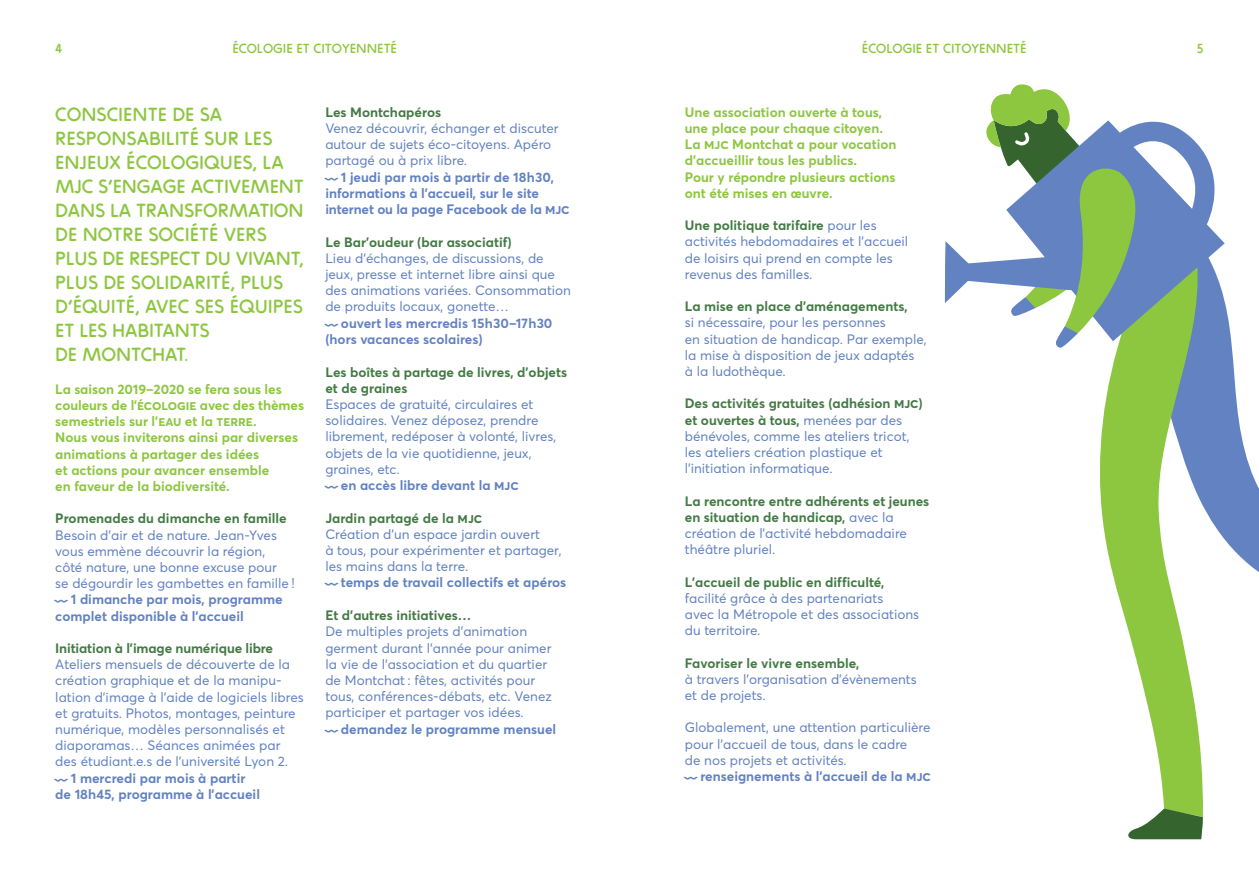
<style>
.page{position:relative;width:1259px;height:893px;background:#fff}
.page>*{position:absolute;margin:0;border:0;box-sizing:border-box;transform-origin:0 0}
.t1{font:19.5px/24px "ZIGZAG Rounded";letter-spacing:-.01em;color:#8dc63f}
.t2{font:13.5px/16.2px "Averta";color:#6282c2}
.t3{font:700 13.5px/16.2px "Averta";color:#437a44}
.t4{font:700 13.5px/16.2px "Averta";color:#6282c2}
.t5{font:700 13.5px/16.2px "Averta";color:#8dc63f}
.t6{font:13.5px "ZIGZAG Rounded";color:#8dc63f}
.s1{font-family:"ZIGZAG Rounded";font-weight:400}
.s2{font-weight:700;color:#437a44}
.s3{font-weight:400;color:#6282c2}
</style>
<div class="page">
<svg style="left:1210px;top:242px;width:49px;height:330px;fill:#6282c2"></svg>
<svg style="left:1100px;top:341px;width:110px;height:468px"></svg>
<svg style="left:944px;top:121px;width:280px;height:220px"></svg>
<svg style="left:982px;top:84px;width:160px;height:264px"></svg>
<svg style="left:1128px;top:809px;width:75px;height:30px"></svg>
<p class="t6" style="left:55px;top:40px;width:9px">4</p>
<p class="t6" style="left:232px;top:40px;width:9px">ÉCOLO</p>
<p class="t6" style="left:273px;top:40px;width:49px">GIE ET CITO</p>
<p class="t6" style="left:342px;top:40px;width:57px">YEN NETÉ</p>
<p class="t6" style="left:862px;top:40px;width:9px">ÉCOLO</p>
<p class="t6" style="left:902px;top:40px;width:49px">GIE ET CITO</p>
<p class="t6" style="left:971px;top:40px;width:57px">YEN NETÉ</p>
<p class="t6" style="left:1197px;top:40px;width:8px">5</p>
<h1 class="t1" style="left:55px;top:103px;width:13px">CONSCIENTE</h1>
<h1 class="t1" style="left:172px;top:103px;width:39px">DE SA</h1>
<h1 class="t1" style="left:55px;top:127px;width:53px">RESPONSABILITÉ</h1>
<h1 class="t1" style="left:204px;top:127px;width:50px">SU R LES</h1>
<h1 class="t1" style="left:55px;top:151px;width:12px">ENJEU</h1>
<h1 class="t1" style="left:110px;top:151px;width:30px">X ÉCOLO</h1>
<h1 class="t1" style="left:185px;top:151px;width:26px">GIQUES</h1>
<h1 class="t1" style="left:253px;top:151px;width:21px">, LA</h1>
<h1 class="t1" style="left:55px;top:175px;width:14px">MJC</h1>
<h1 class="t1" style="left:98px;top:175px;width:105px">S’ENGAGE ACTIVEMENT</h1>
<h1 class="t1" style="left:55px;top:199px;width:26px">DANS</h1>
<h1 class="t1" style="left:110px;top:199px;width:60px">LA TRANS</h1>
<h1 class="t1" style="left:194px;top:199px;width:48px">FORMATION</h1>
<h1 class="t1" style="left:55px;top:223px;width:42px">DE NOT</h1>
<h1 class="t1" style="left:123px;top:223px;width:37px">RE SOCIÉTÉ</h1>
<h1 class="t1" style="left:224px;top:223px;width:43px">VERS</h1>
<h1 class="t1" style="left:55px;top:247px;width:22px">PLUS</h1>
<h1 class="t1" style="left:102px;top:247px;width:78px">DE RESPECT</h1>
<h1 class="t1" style="left:205px;top:247px;width:43px">DU VIVANT</h1>
<h1 class="t1" style="left:299px;top:247px;width:6px">,</h1>
<h1 class="t1" style="left:55px;top:271px;width:22px">PLUS</h1>
<h1 class="t1" style="left:103px;top:271px;width:38px">DE SOLI</h1>
<h1 class="t1" style="left:170px;top:271px;width:93px">DARITÉ, PLUS</h1>
<h1 class="t1" style="left:55px;top:295px;width:29px">D’ÉQUITÉ</h1>
<h1 class="t1" style="left:135px;top:295px;width:22px">, AVEC</h1>
<h1 class="t1" style="left:195px;top:295px;width:11px">SES</h1>
<h1 class="t1" style="left:230px;top:295px;width:12px">ÉQUI</h1>
<h1 class="t1" style="left:273px;top:295px;width:21px">PES</h1>
<h1 class="t1" style="left:55px;top:319px;width:82px">ET LES HABITANTS<br>DE MONTC</h1>
<h1 class="t1" style="left:152px;top:343px;width:38px">HAT.</h1>
<p class="t5" style="left:55px;top:381px;width:250px">La saison 2019–2020 se fera sous les couleurs de l’écologie avec des thèmes semestriels sur l’eau et la terre.<br>Nous vous inviterons ainsi par diverses animations à partager des idées<br>et actions pour avancer ensemble<br>en faveur de la biodiversité.</p>
<p class="t3" style="left:55px;top:510px;width:233px">Promenades du dimanche en famille</p>
<p class="t2" style="left:55px;top:527px;width:241px">Besoin d’air et de nature. Jean-Yves vous emmène découvrir la région, côté nature, une bonne excuse pour<br>se dégourdir les gambettes en famille !</p>
<p class="t4" style="left:55px;top:591px;width:229px"><span class="s1">—</span> 1 dimanche par mois, programme complet disponible à l’accueil</p>
<p class="t3" style="left:55px;top:640px;width:219px">Initiation à l'image numérique libre</p>
<p class="t2" style="left:55px;top:656px;width:250px">Ateliers mensuels de découverte de la création graphique et de la manipu&shy;lation d’image à l’aide de logiciels libres et gratuits. Photos, montages, peinture numérique, modèles personnalisés et diaporamas… Séances animées par des étudiant.e.s de l’université Lyon 2.</p>
<p class="t4" style="left:55px;top:769px;width:206px"><span class="s1">—</span> 1 mercredi par mois à partir de 18 h 45, programme à l’accueil</p>
<p class="t3" style="left:325px;top:104px;width:117px">Les Montchapéros</p>
<p class="t2" style="left:325px;top:120px;width:235px">Venez découvrir, échanger et discuter autour de sujets éco-citoyens. Apéro partagé ou à prix libre.</p>
<p class="t4" style="left:325px;top:168px;width:246px"><span class="s1">—</span> 1 jeudi par mois à partir de 18 h 30, informations à l’accueil, sur le site internet ou la page Facebook de la mjc</p>
<p class="t3" style="left:325px;top:234px;width:188px">Le Bar’oudeur (bar associatif)</p>
<p class="t2" style="left:325px;top:250px;width:247px">Lieu d’échanges, de discussions, de jeux, presse et internet libre ainsi que des animations variées. Consommation de produits locaux, gonette…</p>
<p class="t4" style="left:325px;top:315px;width:229px"><span class="s1">—</span> ouvert les mercredis 15 h 30–17 h 30 (hors vacances scolaires)</p>
<p class="t3" style="left:325px;top:363px;width:243px">Les boîtes à partage de livres, d’objets et de graines</p>
<p class="t2" style="left:325px;top:396px;width:233px">Espaces de gratuité, circulaires et solidaires. Venez déposez, prendre librement, redéposer à volonté, livres, objets de la vie quotidienne, jeux, graines, etc.</p>
<p class="t4" style="left:325px;top:477px;width:195px"><span class="s1">—</span> en accès libre devant la mjc</p>
<p class="t3" style="left:325px;top:510px;width:158px">Jardin partagé de la mjc</p>
<p class="t2" style="left:325px;top:526px;width:238px">Création d’un espace jardin ouvert<br>à tous, pour expérimenter et partager, les mains dans la terre.</p>
<p class="t4" style="left:325px;top:574px;width:242px"><span class="s1">—</span> temps de travail collectifs et apéros</p>
<p class="t3" style="left:325px;top:607px;width:147px">Et d'autres initiatives…</p>
<p class="t2" style="left:325px;top:623px;width:228px">De multiples projets d’animation germent durant l’année pour animer la vie de l’association et du quartier de Montchat : fêtes, activités pour tous, conférences-débats, etc. Venez participer et partager vos idées.</p>
<p class="t4" style="left:325px;top:720px;width:232px"><span class="s1">—</span> demandez le programme mensuel</p>
<p class="t5" style="left:685px;top:104px;width:213px">Une association ouverte à tous, une place pour chaque citoyen.<br>La mjc Montchat a pour vocation d’accueillir tous les publics.<br>Pour y répondre plusieurs actions ont été mises en œuvre.</p>
<p class="t2" style="left:685px;top:217px;width:225px"><span class="s2">Une politique tarifaire</span> pour les activités hebdomadaires et l’accueil de loisirs qui prend en compte les revenus des familles.</p>
<p class="t3" style="left:685px;top:298px;width:224px">La mise en place d’aménagements,</p>
<p class="t2" style="left:685px;top:314px;width:243px">si nécessaire, pour les personnes<br>en situation de handicap. Par exemple, la mise à disposition de jeux adaptés<br>à la ludothèque.</p>
<p class="t2" style="left:685px;top:395px;width:239px"><span class="s2">Des activités gratuites (adhésion mjc) et ouvertes à tous,</span> menées par des bénévoles, comme les ateliers tricot, les ateliers création plastique et l’initiation informatique.</p>
<p class="t3" style="left:685px;top:492px;width:246px">La rencontre entre adhérents et jeunes en situation de handicap, <span class="s3">avec la création de l’activité hebdomadaire théâtre pluriel.</span></p>
<p class="t3" style="left:685px;top:573px;width:201px">L’accueil de public en difficulté,</p>
<p class="t2" style="left:685px;top:590px;width:236px">facilité grâce à des partenariats<br>avec la Métropole et des associations du territoire.</p>
<p class="t3" style="left:685px;top:654px;width:176px">Favoriser le vivre ensemble,</p>
<p class="t2" style="left:685px;top:671px;width:233px">à travers l’organisation d’évènements et de projets.</p>
<p class="t2" style="left:685px;top:719px;width:247px">Globalement, une attention particulière pour l’accueil de tous, dans le cadre<br>de nos projets et activités.</p>
<p class="t4" style="left:685px;top:768px;width:247px"><span class="s1">—</span> renseignements à l’accueil de la mjc</p>
</div>
